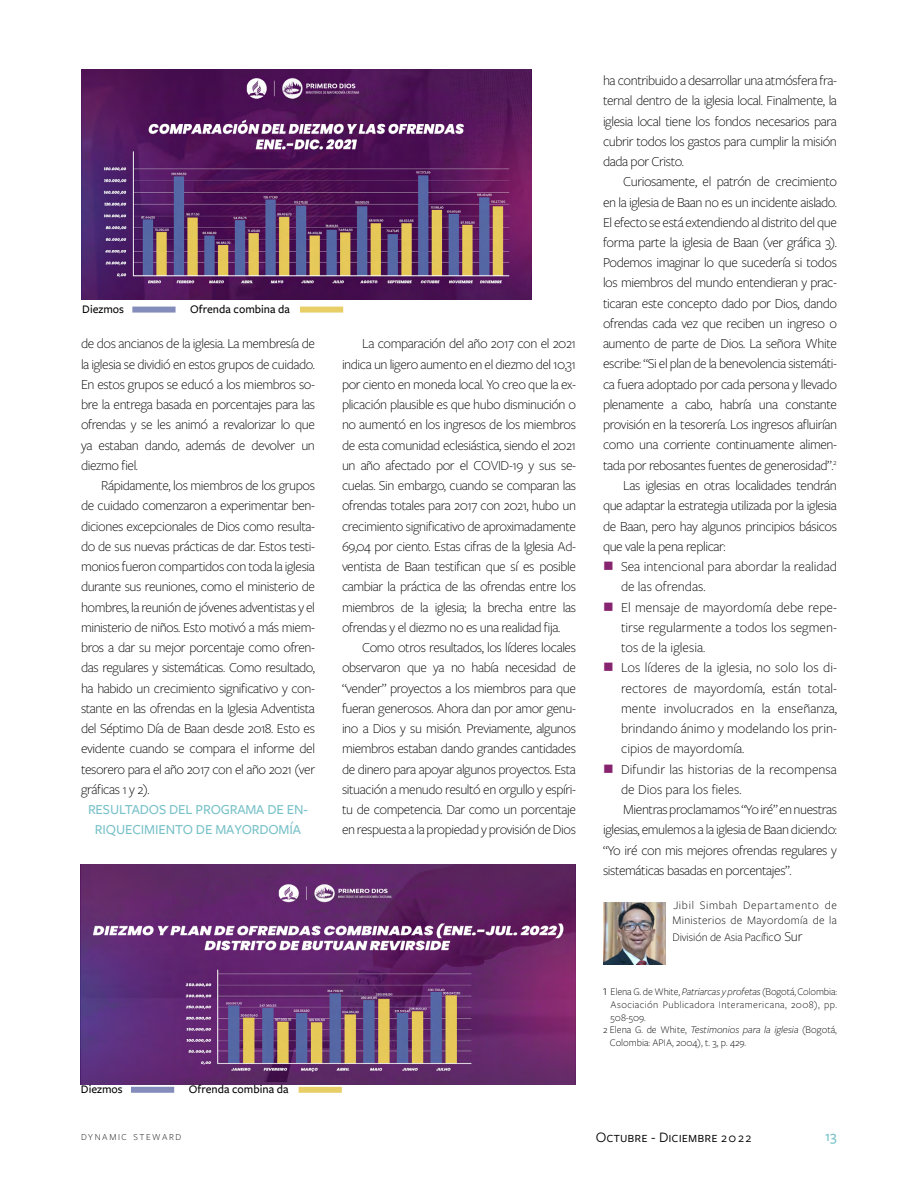
<style>
.page{position:relative;width:918px;height:1188px;background:#fff}
.page>*{position:absolute;margin:0;border:0;box-sizing:border-box;transform-origin:0 0}
.t1{font:15px "Freight Sans Pro";color:#000}
.t2{font:500 15px "Freight Sans Pro";color:#77c1c8}
.t3{font:300 14.25px/20.2px "Freight Sans Pro";letter-spacing:-.03em;color:#000;text-align:justify}
.t4{font:300 14.25px/20.2px "Freight Sans Pro";color:#000}
.t5{font:500 14.25px/20.2px "Freight Sans Pro";letter-spacing:-.01em;color:#77c1c8;text-align:center}
.t6{font:300 12px/14.4px "Freight Sans Pro";letter-spacing:.025em;color:#000}
.t7{font:500 12px "Freight Sans Pro";color:#000}
.t8{font:300 12px "Freight Sans Pro";letter-spacing:-.01em;color:#000}
.t9{font:300 10.5px "Freight Sans Pro";color:#000}
.t10{font:300 10.5px "Freight Sans Pro";letter-spacing:.04em;color:#000}
.t11{font:300 9.45px "Freight Sans Pro";letter-spacing:.17em;color:#000}
.s1{color:#87246f}
.s2{font-size:14.25px}
.s3{font-style:italic}
.s4{font-size:13.5px}
</style>
<div class="page">
<img style="left:603px;top:902px;width:63px;height:63px">
<img style="left:81px;top:69px;width:450px;height:231px">
<img style="left:80px;top:864px;width:496px;height:221px">
<div style="left:131px;top:1087px;width:43px;height:6px;background:#848cbc"></div>
<div style="left:299px;top:1087px;width:43px;height:6px;background:#e8ce67"></div>
<div style="left:132px;top:307px;width:44px;height:6px;background:#848cbc"></div>
<div style="left:300px;top:307px;width:43px;height:6px;background:#e8ce67"></div>
<p class="t7" style="left:82px;top:301px;width:43px">Diezmos</p>
<p class="t7" style="left:190px;top:301px;width:101px">Ofrenda combina da</p>
<p class="t3" style="left:81px;top:333px;width:236px">de dos ancianos de la iglesia. La membresía de la iglesia se dividió en estos grupos de cuidado.<br>En estos grupos se educó a los miembros so&shy;bre la entrega basada en porcentajes para las ofrendas y se les animó a revalorizar lo que ya estaban dando, además de devolver un diezmo fiel.</p>
<p class="t3" style="left:81px;top:475px;width:236px;text-indent:20px">Rápidamente, los miembros de los grupos de cuidado comenzaron a experimentar ben&shy;diciones excepcionales de Dios como resulta&shy;do de sus nuevas prácticas de dar. Estos testi&shy;monios fueron compartidos con toda la iglesia durante sus reuniones, como el ministerio de hombres, la reunión de jóvenes adventistas y el ministerio de niños. Esto motivó a más miem&shy;bros a dar su mejor porcentaje como ofren&shy;das regulares y sistemáticas. Como resultado, ha habido un crecimiento significativo y con&shy;stante en las ofrendas en la Iglesia Adventista del Séptimo Día de Baan desde 2018. Esto es evidente cuando se compara el informe del tesorero para el año 2017 con el año 2021 (ver gráficas 1 y 2).</p>
<p class="t5" style="left:88px;top:799px;width:221px">RESULTADOS DEL PROGRAMA DE EN-<br>RIQUECIMIENTO DE MAYORDOMÍA</p>
<p class="t3" style="left:342px;top:333px;width:236px;text-indent:20px">La comparación del año 2017 con el 2021 indica un ligero aumento en el diezmo del 10,31 por ciento en moneda local. Yo creo que la ex&shy;plicación plausible es que hubo disminución o no aumentó en los ingresos de los miembros de esta comunidad eclesiástica, siendo el 2021 un año afectado por el COVID-19 y sus se&shy;cuelas. Sin embargo, cuando se comparan las ofrendas totales para 2017 con 2021, hubo un crecimiento significativo de aproximadamente 69,04 por ciento. Estas cifras de la Iglesia Ad&shy;ventista de Baan testifican que sí es posible cambiar la práctica de las ofrendas entre los miembros de la iglesia; la brecha entre las ofrendas y el diezmo no es una realidad fija.</p>
<p class="t3" style="left:342px;top:637px;width:236px;text-indent:20px">Como otros resultados, los líderes locales observaron que ya no había necesidad de “vender” proyectos a los miembros para que fueran generosos. Ahora dan por amor genu&shy;ino a Dios y su misión. Previamente, algunos miembros estaban dando grandes cantidades de dinero para apoyar algunos proyectos. Esta situación a menudo resultó en orgullo y espíri&shy;tu de competencia. Dar como un porcentaje en respuesta a la propiedad y provisión de Dios</p>
<p class="t7" style="left:81px;top:1081px;width:43px">Diezmos</p>
<p class="t7" style="left:189px;top:1081px;width:101px">Ofrenda combina da</p>
<p class="t3" style="left:603px;top:70px;width:236px">ha contribuido a desarrollar una atmósfera fra&shy;ternal dentro de la iglesia local. Finalmente, la iglesia local tiene los fondos necesarios para cubrir todos los gastos para cumplir la misión dada por Cristo.</p>
<p class="t3" style="left:623px;top:171px;width:215px">Curiosamente, el patrón de crecimiento</p>
<p class="t3" style="left:603px;top:191px;width:236px">en la iglesia de Baan no es un incidente aislado.</p>
<p class="t3" style="left:603px;top:211px;width:235px">El efecto se está extendiendo al distrito del que</p>
<p class="t3" style="left:603px;top:232px;width:236px">forma parte la iglesia de Baan (ver gráfica 3).</p>
<p class="t3" style="left:603px;top:252px;width:236px">Podemos imaginar lo que sucedería si todos</p>
<p class="t3" style="left:603px;top:272px;width:236px">los miembros del mundo entendieran y prac-</p>
<p class="t3" style="left:603px;top:292px;width:236px">ticaran este concepto dado por Dios, dando</p>
<p class="t3" style="left:603px;top:313px;width:236px">ofrendas cada vez que reciben un ingreso o</p>
<p class="t3" style="left:603px;top:333px;width:235px">aumento de parte de Dios. La señora White</p>
<p class="t3" style="left:603px;top:353px;width:236px">escribe: “Si el plan de la benevolencia sistemáti-</p>
<p class="t3" style="left:603px;top:373px;width:235px">ca fuera adoptado por cada persona y llevado</p>
<p class="t3" style="left:603px;top:394px;width:235px">plenamente a cabo, habría una constante</p>
<p class="t3" style="left:603px;top:414px;width:236px">provisión en la tesorería. Los ingresos afluirían</p>
<p class="t3" style="left:603px;top:434px;width:235px">como una corriente continuamente alimen-</p>
<p class="t3" style="left:603px;top:454px;width:235px">tada por rebosantes fuentes de generosidad”.<sup>2</sup></p>
<p class="t3" style="left:623px;top:475px;width:215px">Las iglesias en otras localidades tendrán</p>
<p class="t3" style="left:603px;top:495px;width:236px">que adaptar la estrategia utilizada por la iglesia</p>
<p class="t3" style="left:603px;top:515px;width:235px">de Baan, pero hay algunos principios básicos</p>
<p class="t3" style="left:603px;top:535px;width:124px">que vale la pena replicar:</p>
<p class="t4" style="left:621px;top:556px;width:218px;text-indent:-18px"><span class="s1">■</span> Sea intencional para abordar la realidad de las ofrendas.</p>
<p class="t3" style="left:621px;top:596px;width:218px;text-indent:-18px"><span class="s1">■</span> El mensaje de mayordomía debe repe&shy;tirse regularmente a todos los segmen&shy;tos de la iglesia.</p>
<p class="t3" style="left:621px;top:657px;width:218px;text-indent:-18px"><span class="s1">■</span> Los líderes de la iglesia, no solo los di&shy;rectores de mayordomía, están total&shy;mente involucrados en la enseñanza, brindando ánimo y modelando los prin&shy;cipios de mayordomía.</p>
<p class="t4" style="left:603px;top:758px;width:235px"><span class="s1">■</span> Difundir las historias de la recompensa</p>
<p class="t4" style="left:621px;top:778px;width:122px">de Dios para los fieles.</p>
<p class="t3" style="left:623px;top:799px;width:215px">Mientras proclamamos “Yo iré” en nuestras</p>
<p class="t3" style="left:603px;top:819px;width:236px">iglesias, emulemos a la iglesia de Baan diciendo:</p>
<p class="t3" style="left:603px;top:839px;width:236px">“Yo iré con mis mejores ofrendas regulares y</p>
<p class="t3" style="left:603px;top:859px;width:190px">sistemáticas basadas en porcentajes”.</p>
<p class="t6" style="left:673px;top:898px;width:166px">Jibil Simbah Departamento de<br>Ministerios de Mayordomía de la</p>
<p class="t8" style="left:673px;top:929px;width:132px">División de Asia Pacífic<span class="s2">o Sur</span></p>
<p class="t9" style="left:603px;top:985px;width:236px"><span class="s2">1</span> Elena G. de White, <span class="s3">Patriarcas y profetas</span> (Bogotá, Colombia:</p>
<p class="t10" style="left:611px;top:998px;width:228px">Asociación Publicadora Interamericana, 2008), pp.</p>
<p class="t9" style="left:611px;top:1010px;width:37px">508-509.</p>
<p class="t9" style="left:603px;top:1023px;width:235px">2 Elena G. de White, <span class="s3">Testimonios para la iglesia</span> (Bogotá,</p>
<p class="t9" style="left:610px;top:1035px;width:138px">Colombia: APIA, 2004), t. 3, p. 429.</p>
<p class="t11" style="left:81px;top:1131px;width:102px">DYNAMIC STEWARD</p>
<p class="t1" style="left:596px;top:1127px;width:157px">Octubre - Diciembre <span class="s4">2022</span></p>
<p class="t2" style="left:825px;top:1126px;width:13px">13</p>
</div>
